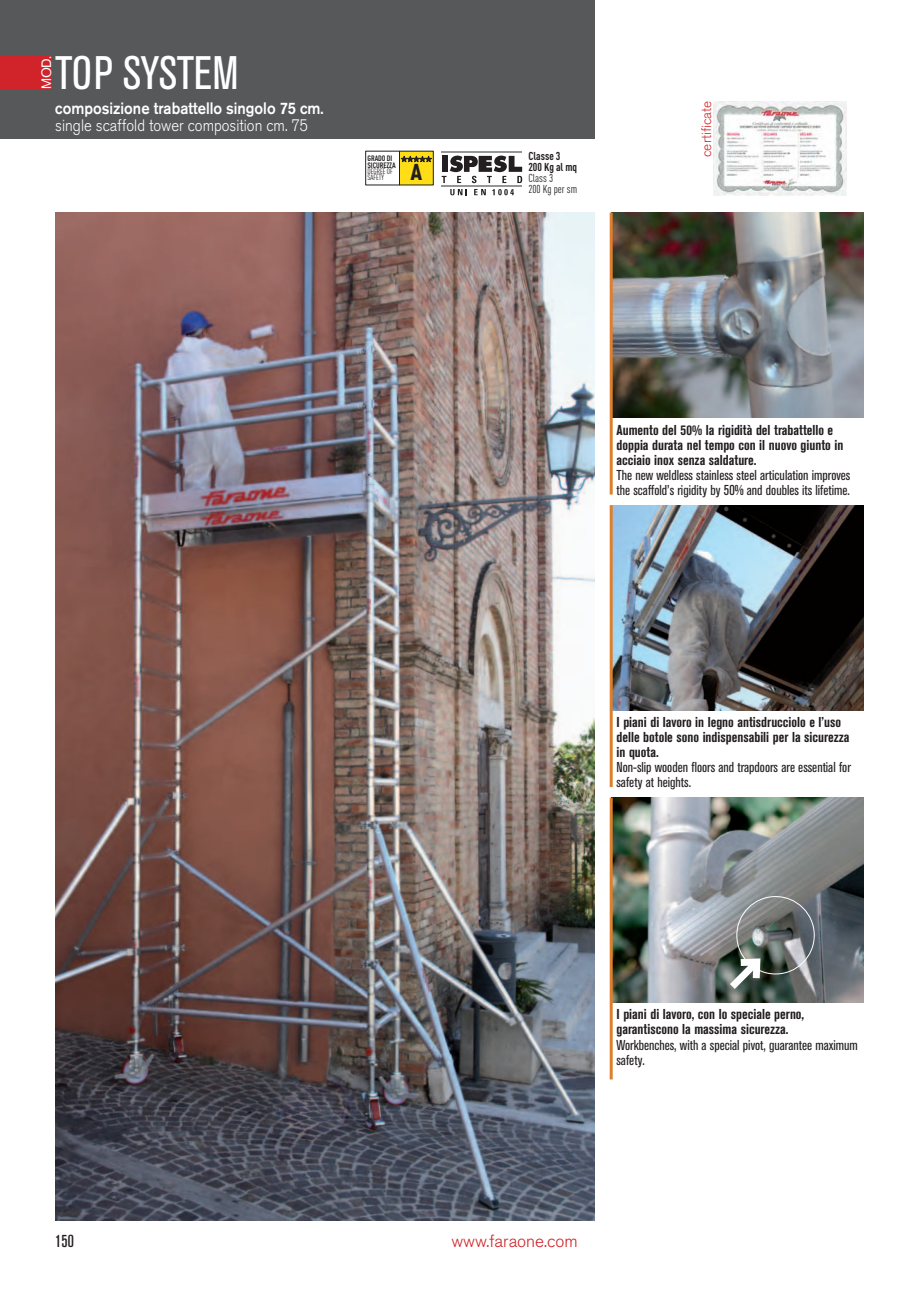
<style>
.page{position:relative;width:919px;height:1289px;background:#fff}
.page>*{position:absolute;margin:0;border:0;box-sizing:border-box;transform-origin:0 0}
.t1{font:condensed 46.5px "Akzidenz Grotesk BE";letter-spacing:-.01em;color:#fff}
.t2{font:900 22.65px "DIN Cond";color:#231f20}
.t3{font:300 17.25px "Akzidenz Grotesk BE";color:#d1232a}
.t4{font:500 condensed 17.25px "Akzidenz Grotesk BE";color:#231f20}
.t5{font:500 16.5px "Akzidenz Grotesk BE";color:#fff;scale:.9 1}
.t6{font:300 16.5px "Akzidenz Grotesk BE";color:#fff;scale:.9 1}
.t7{font:700 condensed 14.25px/15px "Akzidenz Grotesk BE";color:#231f20}
.t8{font:condensed 14.25px/15px "Akzidenz Grotesk BE";color:#231f20}
.t9{font:300 13.5px "Akzidenz Grotesk BE";color:#d1232a}
.t10{font:13.5px "Akzidenz Grotesk BE";color:#fff}
.t11{font:700 11.4px "DIN Cond";color:#231f20}
.t12{font:11.4px/11.2px "DIN Cond";color:#231f20}
.t13{font:700 7.8px/6.4px "DIN Cond";letter-spacing:-.01em;color:#231f20}
.t14{font:7.8px/6.4px "DIN Cond";letter-spacing:-.01em;color:#231f20}
</style>
<div class="page">
<img style="left:612px;top:797px;width:251px;height:205px">
<img style="left:612px;top:505px;width:251px;height:205px">
<img style="left:612px;top:213px;width:251px;height:205px">
<div style="left:0;top:0;width:594px;height:138px;background:#57585a"></div>
<img style="left:713px;top:101px;width:133px;height:95px">
<div style="left:0;top:55px;width:51px;height:34px;background:#d1232a"></div>
<div style="left:399px;top:151px;width:34px;height:34px;background:#ffdd17"></div>
<div style="left:365px;top:151px;width:35px;height:34px;border:1px solid #231f20"></div>
<svg style="left:400px;top:156px;width:33px;height:7px"></svg>
<svg style="left:441px;top:156px;width:81px;height:27px"></svg>
<hr style="left:441px;top:152px;width:81px;height:1px;background:#939598">
<hr style="left:441px;top:185px;width:81px;height:1px;background:#939598">
<svg style="left:474px;top:189px;width:12px;height:6px"></svg>
<svg style="left:450px;top:189px;width:17px;height:6px"></svg>
<svg style="left:492px;top:189px;width:22px;height:6px"></svg>
<img style="left:55px;top:213px;width:539px;height:1007px">
<hr style="left:609px;top:213px;width:3px;height:281px;background:#de7f2d">
<hr style="left:609px;top:505px;width:3px;height:282px;background:#de7f2d">
<hr style="left:609px;top:797px;width:3px;height:282px;background:#de7f2d">
<svg style="left:722px;top:952px;width:44px;height:44px"></svg>
<div style="left:736px;top:896px;width:78px;height:78px;border:1px solid #fff;border-radius:50%"></div>
<h1 class="t1" style="left:55px;top:47px;width:185px">TOP SYSTEM</h1>
<p class="t5" style="left:55px;top:98px;width:299px">composizione trabattello singolo 75 cm.</p>
<p class="t6" style="left:55px;top:116px;width:282px">single scaffold tower composition cm. 75</p>
<p class="t10" style="left:38px;top:89px;width:34px;rotate:-90deg">MOD.</p>
<p class="t13" style="left:367px;top:155px;width:30px">GRADO DI<br>SICUREZZA</p>
<p class="t14" style="left:367px;top:168px;width:27px">DEGREE OF<br>SAFETY</p>
<h2 class="t2" style="left:410px;top:157px;width:13px">A</h2>
<p class="t11" style="left:528px;top:148px;width:34px">Classe 3</p>
<p class="t11" style="left:528px;top:160px;width:50px">200 Kg al mq</p>
<p class="t12" style="left:528px;top:172px;width:50px">Class 3<br>200 Kg per sm</p>
<p class="t9" style="left:698px;top:157px;width:57px;rotate:-90deg">certificate</p>
<p class="t7" style="left:616px;top:422px;width:228px">Aumento del 50% la rigidità del trabattello e doppia durata nel tempo con il nuovo giunto in acciaio inox senza saldature.</p>
<p class="t8" style="left:616px;top:467px;width:235px">The new weldless stainless steel articulation improves the scaffold’s rigidity by 50% and doubles its lifetime.</p>
<p class="t7" style="left:616px;top:714px;width:234px">I piani di lavoro in legno antisdrucciolo e l’uso delle botole sono indispensabili per la sicurezza in quota.</p>
<p class="t8" style="left:616px;top:760px;width:236px">Non-slip wooden floors and trapdoors are essential for safety at heights.</p>
<p class="t7" style="left:616px;top:1007px;width:189px">I piani di lavoro, con lo speciale perno, garantiscono la massima sicurezza.</p>
<p class="t8" style="left:616px;top:1037px;width:243px">Workbenches, with a special pivot, guarantee maximum safety.</p>
<p class="t4" style="left:55px;top:1231px;width:20px">150</p>
<p class="t3" style="left:451px;top:1230px;width:128px">www.faraone.com</p>
</div>
